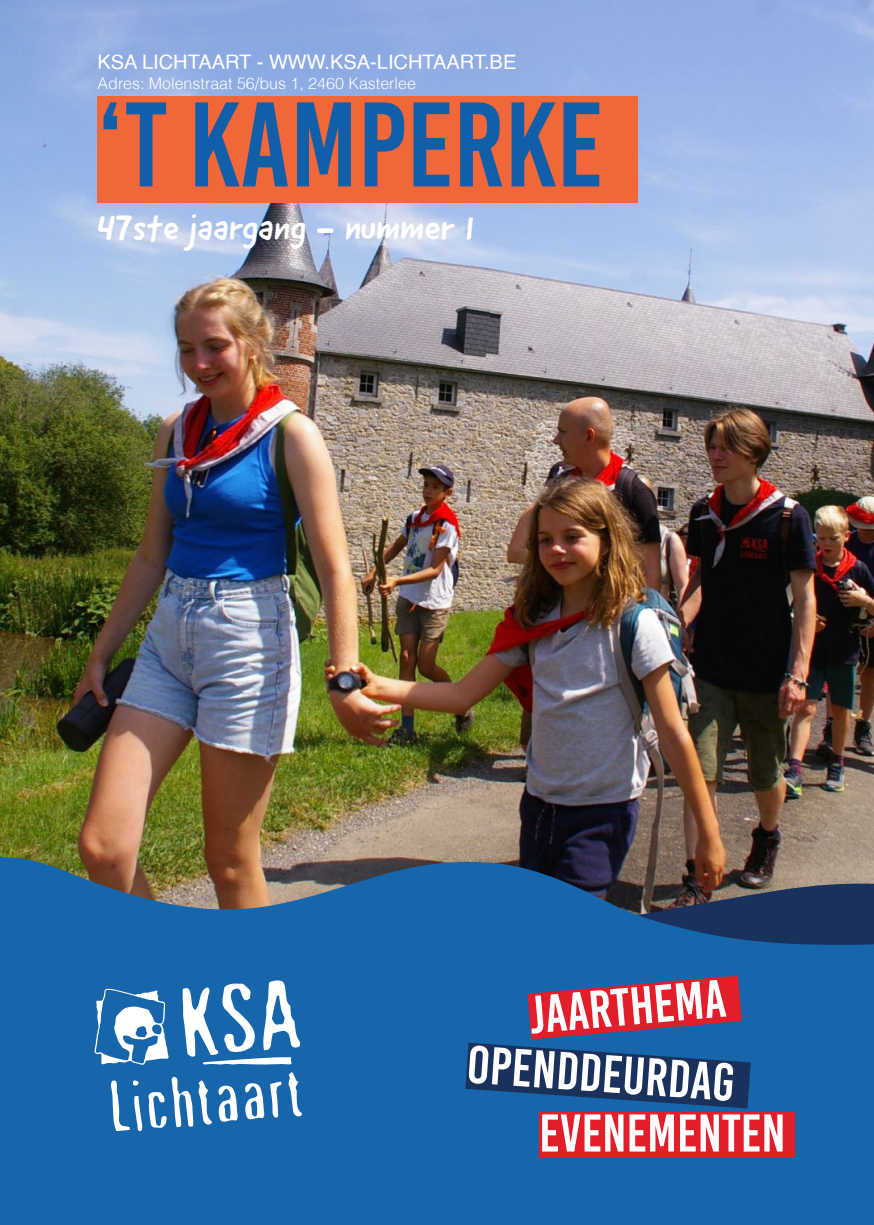
<style>
.page{position:relative;width:874px;height:1225px;background:#fff}
.page>*{position:absolute;margin:0;border:0;box-sizing:border-box;transform-origin:0 0}
.t1{font:120px "Bebas Kai";color:#115fa9}
.t2{font:53px "Bebas Kai";color:#fff}
.t3{font:36px "Good Dog New";color:#fff}
.t4{font:20px "Helvetica";color:#fff}
.t5{font:300 16px "Helvetica";color:#fff}
</style>
<div class="page">
<img style="left:0;top:0;width:873px;height:854px">
<div style="left:98px;top:96px;width:539px;height:106px;background:#f2673a"></div>
<svg style="left:0;top:854px;width:873px;height:371px;background:#22629b"></svg>
<svg style="left:94px;top:988px;width:74px;height:77px"></svg>
<svg style="left:182px;top:980px;width:118px;height:84px"></svg>
<svg style="left:245px;top:1083px;width:19px;height:36px"></svg>
<svg style="left:148px;top:1076px;width:89px;height:51px"></svg>
<svg style="left:288px;top:1072px;width:14px;height:44px"></svg>
<svg style="left:270px;top:1081px;width:11px;height:37px"></svg>
<svg style="left:111px;top:1080px;width:31px;height:51px"></svg>
<svg style="left:465px;top:975px;width:285px;height:133px;background:#4b406e"></svg>
<div style="left:539px;top:1111px;width:255px;height:46px;background:#e21e2a"></div>
<p class="t4" style="left:98px;top:47px;width:420px">KSA LICHTAART - WWW.KSA-LICHTAART.BE</p>
<p class="t5" style="left:98px;top:73px;width:320px">Adres: Molenstraat 56/bus 1, 2460 Kasterlee</p>
<p class="t1" style="left:98px;top:80px;width:507px">‘T KAMPERKE</p>
<p class="t3" style="left:98px;top:204px;width:379px">47ste jaargang - nummer 1</p>
<p class="t2" style="left:526px;top:987px;width:199px;rotate:-5deg">JAARTHEMA</p>
<p class="t2" style="left:469px;top:1035px;width:269px;rotate:4deg">OPENDDEURDAG</p>
<p class="t2" style="left:539px;top:1104px;width:248px">EVENEMENTEN</p>
</div>
